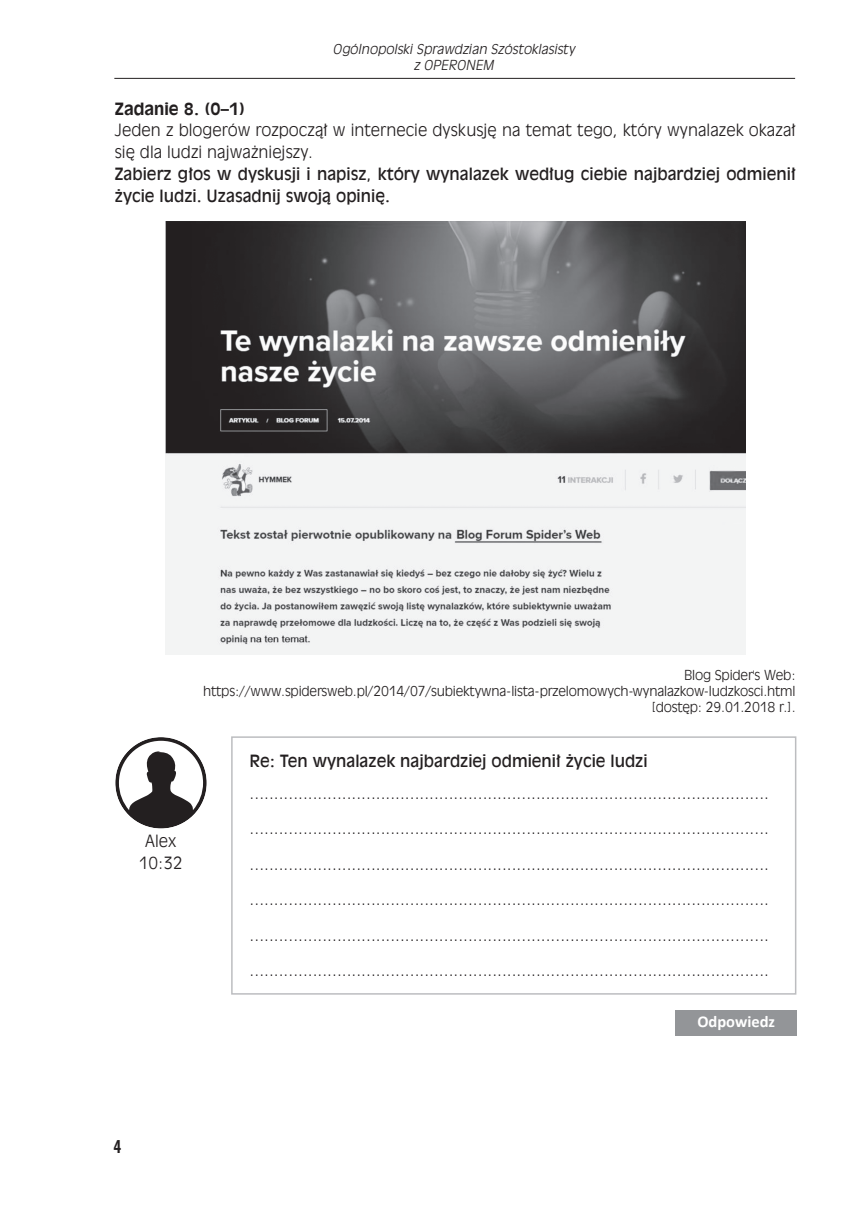
<style>
.page{position:relative;width:868px;height:1212px;background:#fff}
.page>*{position:absolute;margin:0;border:0;box-sizing:border-box;transform-origin:0 0}
.t1{font:18px "Futura Bd Cn EU";color:#231f20}
.t2{font:16.5px/35.5px "Incised 901 Lt EU";color:#231f20}
.t3{font:16.5px/21.8px "Incised 901 EU";color:#231f20}
.t4{font:700 16.5px "Incised 901 EU";color:#231f20}
.t5{font:700 16.5px "Calibri";color:#fff}
.t6{font:13.5px/16.2px "Incised 901 Lt EU";letter-spacing:-.015em;color:#231f20;text-align:right}
.t7{font:italic 13.5px/16.2px "Incised 901 Lt EU";color:#231f20;text-align:center}
</style>
<div class="page">
<hr style="left:114px;top:78px;width:681px;height:1px;background:#231f20">
<img style="left:165px;top:222px;width:580px;height:432px">
<div style="left:675px;top:1010px;width:122px;height:25px;background:#939598"></div>
<div style="left:231px;top:736px;width:565px;height:258px;border:2px solid #bcbdc0"></div>
<svg style="left:115px;top:737px;width:92px;height:91px"></svg>
<p class="t7" style="left:333px;top:41px;width:243px">Ogólnopolski Sprawdzian Szóstoklasisty z OPERONEM</p>
<p class="t4" style="left:115px;top:98px;width:132px">Zadanie 8. (0–1)</p>
<p class="t2" style="left:115px;top:119px;width:682px;line-height:21.8px">Jeden z blogerów rozpoczął w internecie dyskusję na temat tego, który wynalazek okazał się dla ludzi najważniejszy.</p>
<p class="t3" style="left:115px;top:163px;width:682px">Zabierz głos w dyskusji i napisz, który wynalazek według ciebie najbardziej odmienił życie ludzi. Uzasadnij swoją opinię.</p>
<p class="t2" style="left:139px;top:830px;width:46px;line-height:21.8px;text-align:center">Alex<br>10:32</p>
<p class="t6" style="left:203px;top:666px;width:594px">Blog Spider's Web: https://www.spidersweb.pl/2014/07/subiektywna-lista-przelomowych-wynalazkow-ludzkosci.html [dostęp: 29.01.2018 r.].</p>
<p class="t3" style="left:249px;top:750px;width:399px">Re: Ten wynalazek najbardziej odmienił życie ludzi</p>
<p class="t2" style="left:249px;top:775px;width:521px;text-align:justify">........................................................................................................... ........................................................................................................... ........................................................................................................... ........................................................................................................... ........................................................................................................... ...........................................................................................................</p>
<p class="t5" style="left:697px;top:1010px;width:79px">Odpowiedz</p>
<p class="t1" style="left:113px;top:1136px;width:9px">4</p>
</div>
